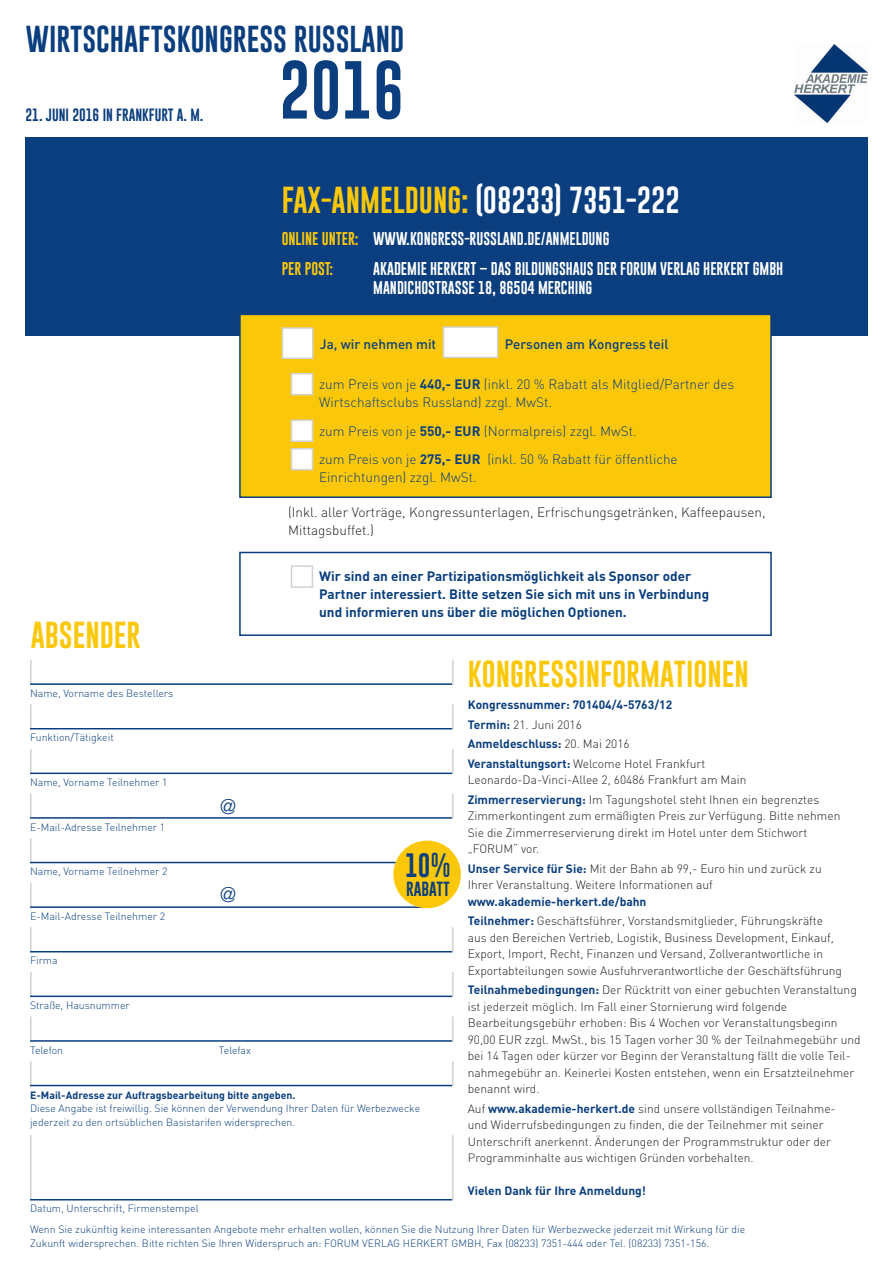
<style>
.page{position:relative;width:893px;height:1263px;background:#fff}
.page>*{position:absolute;margin:0;border:0;box-sizing:border-box;transform-origin:0 0}
.t1{font:60px "Gobold Lowplus";color:#0a3e7e}
.t2{font:27.45px "Gobold Lowplus";color:#fff}
.t3{font:27.45px "Gobold Lowplus";color:#fbc809}
.t4{font:27.45px "Gobold Lowplus";color:#0a3e7e}
.t5{font:24.6px "Gobold Lowplus";color:#0a3e7e}
.t6{font:300 20.7px "Helvetica Neue";color:#0a3e7e}
.t7{font:15px "Gobold Lowplus";color:#0a3e7e}
.t8{font:300 13.5px/18px "DIN";color:#0a3e7e}
.t9{font:700 13.5px "DIN";color:#0a3e7e}
.t10{font:13.5px "Gobold Lowplus";color:#fff}
.t11{font:300 13.5px/18px "DIN";color:#231f20}
.t12{font:500 13.5px "DIN";color:#0a3e7e}
.t13{font:13.5px "Gobold Lowplus";color:#fbc809}
.t14{font:13.05px "Gobold Lowplus";color:#0a3e7e}
.t15{font:300 12px/16.5px "DIN";color:#231f20}
.t16{font:700 12px "DIN";color:#0a3e7e}
.t17{font:300 10.5px "DIN";color:#0a3e7e}
.t18{font:700 10.5px "DIN";color:#0a3e7e}
.s1{color:#fbc809}
.s2{font-weight:700}
.s3{font-weight:700;color:#0a3e7e}
.s4{font-weight:300;color:#231f20}
</style>
<div class="page">
<img style="left:794px;top:44px;width:73px;height:79px">
<div style="left:25px;top:137px;width:842px;height:199px;background:#0a3e7e"></div>
<div style="left:239px;top:314px;width:533px;height:184px;background:#fbc809;border:2px solid #0a3e7e"></div>
<div style="left:239px;top:552px;width:533px;height:84px;background:#fff;border:2px solid #0a3e7e"></div>
<div style="left:282px;top:327px;width:31px;height:32px;background:#fff;border:2px solid #d1d2d4"></div>
<div style="left:443px;top:326px;width:55px;height:32px;background:#fff;border:2px solid #d1d2d4"></div>
<div style="left:291px;top:373px;width:22px;height:22px;background:#fff;border:2px solid #d1d2d4"></div>
<div style="left:291px;top:419px;width:22px;height:23px;background:#fff;border:2px solid #d1d2d4"></div>
<div style="left:291px;top:448px;width:22px;height:22px;background:#fff;border:2px solid #d1d2d4"></div>
<div style="left:291px;top:565px;width:22px;height:23px;border:2px solid #d1d2d4"></div>
<hr style="left:30px;top:660px;width:2px;height:25px;background:#d1d2d4">
<hr style="left:30px;top:704px;width:2px;height:25px;background:#d1d2d4">
<hr style="left:30px;top:749px;width:2px;height:25px;background:#d1d2d4">
<hr style="left:30px;top:793px;width:2px;height:26px;background:#d1d2d4">
<hr style="left:30px;top:838px;width:2px;height:25px;background:#d1d2d4">
<hr style="left:30px;top:883px;width:2px;height:25px;background:#d1d2d4">
<hr style="left:30px;top:927px;width:2px;height:25px;background:#d1d2d4">
<hr style="left:30px;top:972px;width:2px;height:25px;background:#d1d2d4">
<hr style="left:30px;top:1135px;width:2px;height:65px;background:#d1d2d4">
<hr style="left:30px;top:1016px;width:2px;height:26px;background:#d1d2d4">
<hr style="left:30px;top:1061px;width:2px;height:25px;background:#d1d2d4">
<hr style="left:452px;top:660px;width:2px;height:25px;background:#d1d2d4">
<hr style="left:452px;top:704px;width:2px;height:25px;background:#d1d2d4">
<hr style="left:452px;top:749px;width:2px;height:25px;background:#d1d2d4">
<hr style="left:452px;top:793px;width:2px;height:26px;background:#d1d2d4">
<hr style="left:452px;top:927px;width:2px;height:25px;background:#d1d2d4">
<hr style="left:452px;top:972px;width:2px;height:25px;background:#d1d2d4">
<hr style="left:452px;top:1135px;width:2px;height:65px;background:#d1d2d4">
<hr style="left:452px;top:1016px;width:2px;height:26px;background:#d1d2d4">
<hr style="left:452px;top:1061px;width:2px;height:25px;background:#d1d2d4">
<hr style="left:30px;top:683px;width:422px;height:2px;background:#0a3e7e">
<hr style="left:30px;top:728px;width:422px;height:1px;background:#0a3e7e">
<hr style="left:30px;top:772px;width:422px;height:2px;background:#0a3e7e">
<hr style="left:30px;top:817px;width:422px;height:2px;background:#0a3e7e">
<hr style="left:30px;top:862px;width:422px;height:1px;background:#0a3e7e">
<hr style="left:30px;top:906px;width:398px;height:2px;background:#0a3e7e">
<hr style="left:30px;top:951px;width:422px;height:1px;background:#0a3e7e">
<hr style="left:30px;top:995px;width:422px;height:2px;background:#0a3e7e">
<hr style="left:30px;top:1199px;width:422px;height:1px;background:#0a3e7e">
<hr style="left:30px;top:1040px;width:422px;height:2px;background:#0a3e7e">
<hr style="left:30px;top:1085px;width:422px;height:1px;background:#0a3e7e">
<div style="left:393px;top:840px;width:68px;height:68px;background:#fbc809;border-radius:50%"></div>
<p class="t4" style="left:26px;top:21px;width:380px">WIRTSCHAFTSKONGRESS RUSSLAND</p>
<p class="t14" style="left:26px;top:106px;width:179px">21. JUNI 2016 IN FRANKFURT A. M.</p>
<p class="t3" style="left:31px;top:618px;width:111px">ABSENDER</p>
<p class="t1" style="left:279px;top:51px;width:127px">2016</p>
<p class="t2" style="left:282px;top:182px;width:400px"><span class="s1">FAX-ANMELDUNG:</span> (08233) 7351-222</p>
<p class="t10" style="left:282px;top:229px;width:329px"><span class="s1">ONLINE UNTER:</span> WWW.KONGRESS-RUSSLAND.DE/ANMELDUNG</p>
<p class="t13" style="left:282px;top:259px;width:53px">PER POST:</p>
<p class="t10" style="left:373px;top:259px;width:412px">AKADEMIE HERKERT – DAS BILDUNGSHAUS DER FORUM VERLAG HERKERT GMBH</p>
<p class="t10" style="left:373px;top:279px;width:221px">MANDICHOSTRASSE 18, 86504 MERCHING</p>
<p class="t12" style="left:320px;top:335px;width:118px">Ja, wir nehmen mit</p>
<p class="t12" style="left:505px;top:335px;width:165px">Personen am Kongress teil</p>
<p class="t8" style="left:319px;top:375px;width:417px">zum Preis von je <span class="s2">440,- EUR</span> (inkl. 20 % Rabatt als Mitglied/Partner des<br>Wirtschaftsclubs Russland) zzgl. MwSt.</p>
<p class="t8" style="left:319px;top:422px;width:319px">zum Preis von je <span class="s2">550,- EUR</span> (Normalpreis) zzgl. MwSt.</p>
<p class="t8" style="left:319px;top:450px;width:360px">zum Preis von je <span class="s2">275,- EUR</span> (inkl. 50 % Rabatt für öffentliche</p>
<p class="t8" style="left:319px;top:468px;width:159px">Einrichtungen) zzgl. MwSt.</p>
<p class="t11" style="left:288px;top:503px;width:479px">(Inkl. aller Vorträge, Kongressunterlagen, Erfrischungsgetränken, Kaffeepausen,<br>Mittagsbuffet.)</p>
<p class="t9" style="left:319px;top:568px;width:374px">Wir sind an einer Partizipationsmöglichkeit als Sponsor oder</p>
<p class="t9" style="left:319px;top:586px;width:391px">Partner interessiert. Bitte setzen Sie sich mit uns in Verbindung</p>
<p class="t9" style="left:319px;top:604px;width:309px">und informieren uns über die möglichen Optionen.</p>
<p class="t17" style="left:30px;top:687px;width:145px">Name, Vorname des Bestellers</p>
<p class="t17" style="left:30px;top:731px;width:85px">Funktion/Tätigkeit</p>
<p class="t17" style="left:30px;top:776px;width:139px">Name, Vorname Teilnehmer 1</p>
<p class="t17" style="left:30px;top:820px;width:137px">E-Mail-Adresse Teilnehmer 1</p>
<p class="t17" style="left:30px;top:865px;width:139px">Name, Vorname Teilnehmer 2</p>
<p class="t17" style="left:30px;top:909px;width:137px">E-Mail-Adresse Teilnehmer 2</p>
<p class="t17" style="left:30px;top:954px;width:29px">Firma</p>
<p class="t17" style="left:30px;top:999px;width:101px">Straße, Hausnummer</p>
<p class="t6" style="left:220px;top:794px;width:18px">@</p>
<p class="t6" style="left:220px;top:882px;width:18px">@</p>
<p class="t5" style="left:405px;top:850px;width:48px">10%</p>
<p class="t7" style="left:406px;top:879px;width:45px">RABATT</p>
<p class="t17" style="left:30px;top:1043px;width:35px">Telefon</p>
<p class="t17" style="left:219px;top:1043px;width:34px">Telefax</p>
<p class="t18" style="left:30px;top:1088px;width:267px">E-Mail-Adresse zur Auftragsbearbeitung bitte angeben.</p>
<p class="t17" style="left:30px;top:1102px;width:392px">Diese Angabe ist freiwillig. Sie können der Verwendung Ihrer Daten für Werbezwecke</p>
<p class="t17" style="left:30px;top:1115px;width:267px">jederzeit zu den ortsüblichen Basistarifen widersprechen.</p>
<p class="t3" style="left:468px;top:656px;width:283px">KONGRESSINFORMATIONEN</p>
<p class="t16" style="left:468px;top:697px;width:206px">Kongressnummer: 701404/4-5763/12</p>
<p class="t15" style="left:468px;top:716px;width:116px"><span class="s3">Termin:</span> 21. Juni 2016</p>
<p class="t16" style="left:468px;top:736px;width:163px">Anmeldeschluss: <span class="s4">20. Mai 2016</span></p>
<p class="t15" style="left:468px;top:755px;width:239px"><span class="s3">Veranstaltungsort:</span> Welcome Hotel Frankfurt</p>
<p class="t15" style="left:468px;top:771px;width:280px">Leonardo-Da-Vinci-Allee 2, 60486 Frankfurt am Main</p>
<p class="t15" style="left:468px;top:791px;width:353px"><span class="s3">Zimmerreservierung:</span> Im Tagungshotel steht Ihnen ein begrenztes</p>
<p class="t15" style="left:468px;top:807px;width:374px">Zimmerkontingent zum ermäßigten Preis zur Verfügung. Bitte nehmen</p>
<p class="t15" style="left:468px;top:824px;width:341px">Sie die Zimmerreservierung direkt im Hotel unter dem Stichwort</p>
<p class="t15" style="left:468px;top:840px;width:73px">„FORUM“ vor.</p>
<p class="t15" style="left:468px;top:860px;width:355px"><span class="s3">Unser Service für Sie:</span> Mit der Bahn ab 99,- Euro hin und zurück zu</p>
<p class="t15" style="left:468px;top:876px;width:247px">Ihrer Veranstaltung. Weitere Informationen auf</p>
<p class="t16" style="left:468px;top:893px;width:180px">www.akademie-herkert.de/bahn</p>
<p class="t15" style="left:468px;top:912px;width:357px"><span class="s3">Teilnehmer:</span> Geschäftsführer, Vorstandsmitglieder, Führungskräfte</p>
<p class="t15" style="left:468px;top:929px;width:368px">aus den Bereichen Vertrieb, Logistik, Business Development, Einkauf,<br>Export, Import, Recht, Finanzen und Versand, Zollverantwortliche in</p>
<p class="t15" style="left:468px;top:962px;width:376px">Exportabteilungen sowie Ausfuhrverantwortliche der Geschäftsführung</p>
<p class="t15" style="left:468px;top:981px;width:391px"><span class="s3">Teilnahmebedingungen:</span> Der Rücktritt von einer gebuchten Veranstaltung</p>
<p class="t15" style="left:468px;top:998px;width:394px">ist jederzeit möglich. Im Fall einer Stornierung wird folgende Bearbeitungsgebühr erhoben: Bis 4 Wochen vor Veranstaltungsbeginn 90,00 EUR zzgl. MwSt., bis 15 Tagen vorher 30 % der Teilnahmegebühr und bei 14 Tagen oder kürzer vor Beginn der Veranstaltung fällt die volle Teil&shy;nahmegebühr an. Keinerlei Kosten entstehen, wenn ein Ersatzteilnehmer benannt wird.</p>
<p class="t15" style="left:468px;top:1100px;width:369px">Auf <span class="s3">www.akademie-herkert.de</span> sind unsere vollständigen Teilnahme-</p>
<p class="t15" style="left:468px;top:1116px;width:358px">und Widerrufsbedingungen zu finden, die der Teilnehmer mit seiner</p>
<p class="t15" style="left:468px;top:1133px;width:365px">Unterschrift anerkennt. Änderungen der Programmstruktur oder der</p>
<p class="t15" style="left:468px;top:1149px;width:287px">Programminhalte aus wichtigen Gründen vorbehalten.</p>
<p class="t16" style="left:468px;top:1183px;width:180px">Vielen Dank für Ihre Anmeldung!</p>
<p class="t17" style="left:30px;top:1202px;width:170px">Datum, Unterschrift, Firmenstempel</p>
<p class="t17" style="left:30px;top:1223px;width:717px">Wenn Sie zukünftig keine interessanten Angebote mehr erhalten wollen, können Sie die Nutzung Ihrer Daten für Werbezwecke jederzeit mit Wirkung für die</p>
<p class="t17" style="left:30px;top:1236px;width:681px">Zukunft widersprechen. Bitte richten Sie Ihren Widerspruch an: FORUM VERLAG HERKERT GMBH, Fax (08233) 7351-444 oder Tel. (08233) 7351-156.</p>
</div>
